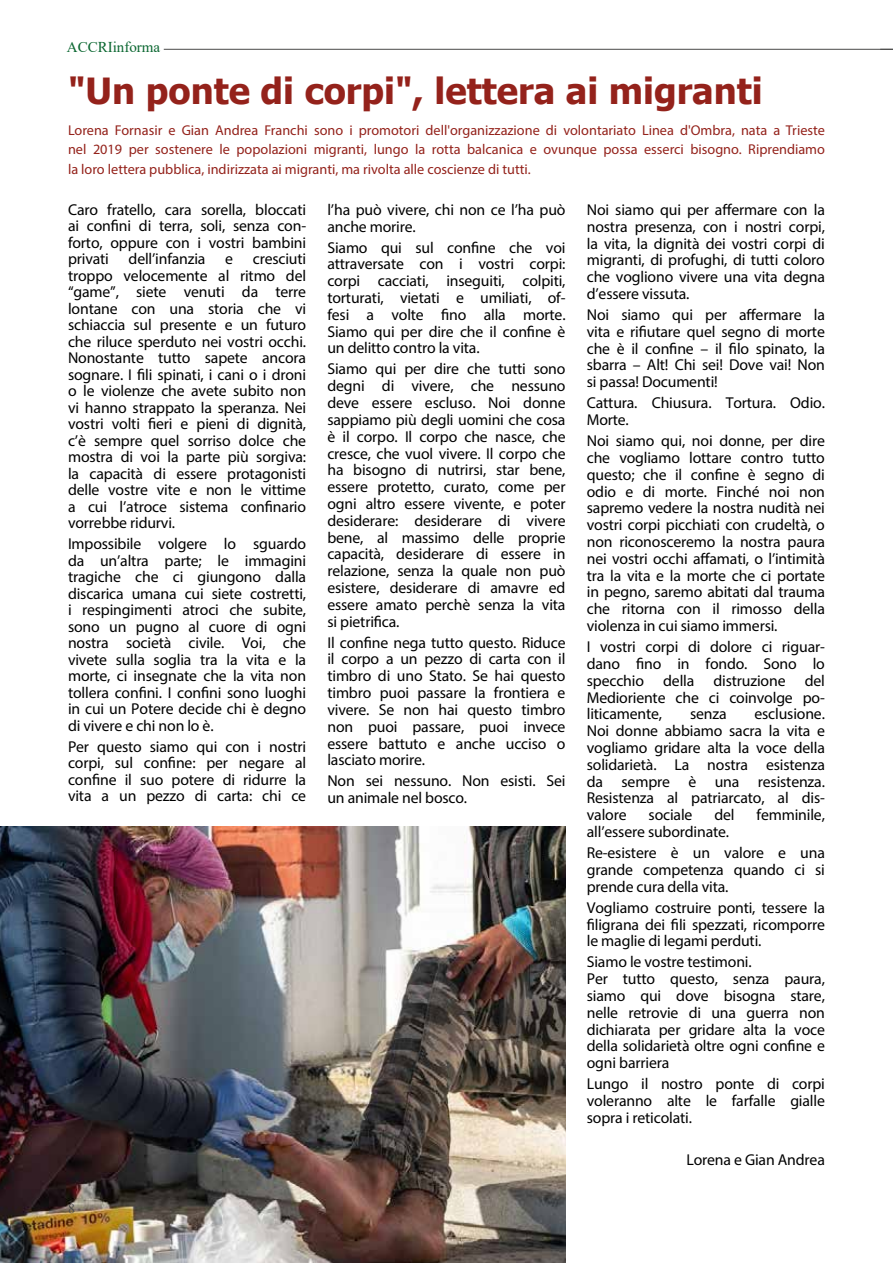
<style>
.page{position:relative;width:893px;height:1263px;background:#fff}
.page>*{position:absolute;margin:0;border:0;box-sizing:border-box;transform-origin:0 0}
.t1{font:700 36px "Tahoma";color:#94221b}
.t2{font:15.75px/16.8px "Myriad Pro";letter-spacing:-.01em;color:#000;text-align:justify}
.t3{font:15px "Times New Roman";color:#0b6731}
.t4{font:14.25px/19.5px "Myriad Pro";color:#94221b;text-align:justify}
.t5{font:13.5px "Times New Roman";color:#4a4a49}
</style>
<div class="page">
<img style="left:0;top:826px;width:566px;height:437px">
<hr style="left:164px;top:49px;width:729px;height:1px;background:#4a4a49">
<p class="t3" style="left:67px;top:37px;width:95px">ACCRIinforma</p>
<h1 class="t1" style="left:68px;top:66px;width:696px">"Un ponte di corpi", lettera ai migranti</h1>
<p class="t4" style="left:68px;top:120px;width:758px">Lorena Fornasir e Gian Andrea Franchi sono i promotori dell'organizzazione di volontariato Linea d'Ombra, nata a Trieste nel 2019 per sostenere le popolazioni migranti, lungo la rotta balcanica e ovunque possa esserci bisogno. Riprendiamo la loro lettera pubblica, indirizzata ai migranti, ma rivolta alle coscienze di tutti.</p>
<p class="t2" style="left:68px;top:201px;width:240px">Caro fratello, cara sorella, bloccati ai confini di terra, soli, senza con&shy;forto, oppure con i vostri bambini privati dell’infanzia e cresciuti troppo velocemente al ritmo del “game”, siete venuti da terre lontane con una storia che vi schiaccia sul presente e un futuro che riluce sperduto nei vostri occhi.<br>Nonostante tutto sapete ancora sognare. I fili spinati, i cani o i droni o le violenze che avete subito non vi hanno strappato la speranza. Nei vostri volti fieri e pieni di dignità, c’è sempre quel sorriso dolce che mostra di voi la parte più sorgiva: la capacità di essere protagonisti delle vostre vite e non le vittime a cui l’atroce sistema confinario vorrebbe ridurvi.</p>
<p class="t2" style="left:68px;top:535px;width:240px">Impossibile volgere lo sguardo da un’altra parte; le immagini tragiche che ci giungono dalla discarica umana cui siete costretti, i respingimenti atroci che subite, sono un pugno al cuore di ogni nostra società civile. Voi, che vivete sulla soglia tra la vita e la morte, ci insegnate che la vita non tollera confini. I confini sono luoghi in cui un Potere decide chi è degno di vivere e chi non lo è.</p>
<p class="t2" style="left:68px;top:738px;width:240px">Per questo siamo qui con i nostri corpi, sul confine: per negare al confine il suo potere di ridurre la vita a un pezzo di carta: chi ce</p>
<p class="t2" style="left:327px;top:201px;width:240px">l’ha può vivere, chi non ce l’ha può anche morire.</p>
<p class="t2" style="left:327px;top:239px;width:240px">Siamo qui sul confine che voi attraversate con i vostri corpi: corpi cacciati, inseguiti, colpiti, torturati, vietati e umiliati, of&shy;fesi a volte fino alla morte.<br>Siamo qui per dire che il confine è un delitto contro la vita.</p>
<p class="t2" style="left:327px;top:361px;width:240px">Siamo qui per dire che tutti sono degni di vivere, che nessuno deve essere escluso. Noi donne sappiamo più degli uomini che cosa è il corpo. Il corpo che nasce, che cresce, che vuol vivere. Il corpo che ha bisogno di nutrirsi, star bene, essere protetto, curato, come per ogni altro essere vivente, e poter desiderare: desiderare di vivere bene, al massimo delle proprie capacità, desiderare di essere in relazione, senza la quale non può esistere, desiderare di amavre ed essere amato perchè senza la vita si pietrifica.</p>
<p class="t2" style="left:327px;top:634px;width:240px">Il confine nega tutto questo. Riduce il corpo a un pezzo di carta con il timbro di uno Stato. Se hai questo timbro puoi passare la frontiera e vivere. Se non hai questo timbro non puoi passare, puoi invece essere battuto e anche ucciso o lasciato morire.</p>
<p class="t2" style="left:327px;top:772px;width:240px">Non sei nessuno. Non esisti. Sei un animale nel bosco.</p>
<p class="t2" style="left:587px;top:201px;width:240px">Noi siamo qui per affermare con la nostra presenza, con i nostri corpi, la vita, la dignità dei vostri corpi di migranti, di profughi, di tutti coloro che vogliono vivere una vita degna d’essere vissuta.</p>
<p class="t2" style="left:587px;top:306px;width:240px">Noi siamo qui per affermare la vita e rifiutare quel segno di morte che è il confine – il filo spinato, la sbarra – Alt! Chi sei! Dove vai! Non si passa! Documenti!</p>
<p class="t2" style="left:587px;top:394px;width:240px">Cattura. Chiusura. Tortura. Odio.<br>Morte.</p>
<p class="t2" style="left:587px;top:432px;width:240px">Noi siamo qui, noi donne, per dire che vogliamo lottare contro tutto questo; che il confine è segno di odio e di morte. Finché noi non sapremo vedere la nostra nudità nei vostri corpi picchiati con crudeltà, o non riconosceremo la nostra paura nei vostri occhi affamati, o l’intimità tra la vita e la morte che ci portate in pegno, saremo abitati dal trauma che ritorna con il rimosso della violenza in cui siamo immersi.</p>
<p class="t2" style="left:587px;top:638px;width:240px">I vostri corpi di dolore ci riguar&shy;dano fino in fondo. Sono lo specchio della distruzione del Medioriente che ci coinvolge po&shy;liticamente,</p>
<p class="t2" style="left:587px;top:705px;width:240px;text-indent:168px">esclusione.<br>Noi donne abbiamo sacra la vita e vogliamo gridare alta la voce della solidarietà. La nostra esistenza da sempre è una resistenza.<br>Resistenza al patriarcato, al dis&shy;valore</p>
<p class="t2" style="left:690px;top:705px;width:38px">senza</p>
<p class="t2" style="left:649px;top:806px;width:45px">sociale</p>
<p class="t2" style="left:714px;top:806px;width:22px">del</p>
<p class="t2" style="left:757px;top:806px;width:70px">femminile,</p>
<p class="t2" style="left:587px;top:821px;width:240px;line-height:21px">all’essere subordinate.<br>Re-esistere è un valore e una</p>
<p class="t2" style="left:587px;top:861px;width:240px">grande competenza quando ci si prende cura della vita.</p>
<p class="t2" style="left:587px;top:899px;width:240px">Vogliamo costruire ponti, tessere la filigrana dei fili spezzati, ricomporre le maglie di legami perduti.</p>
<p class="t2" style="left:587px;top:953px;width:240px;text-align:left">Siamo le vostre testimoni.<br>Per tutto questo, senza paura, siamo qui dove bisogna stare, nelle retrovie di una guerra non dichiarata per gridare alta la voce della solidarietà oltre ogni confine e ogni barriera</p>
<p class="t2" style="left:587px;top:1075px;width:240px">Lungo il nostro ponte di corpi voleranno alte le farfalle gialle sopra i reticolati.</p>
<p class="t2" style="left:686px;top:1151px;width:140px">Lorena e Gian Andrea</p>
<p class="t5" style="left:68px;top:1199px;width:8px">8</p>
</div>
